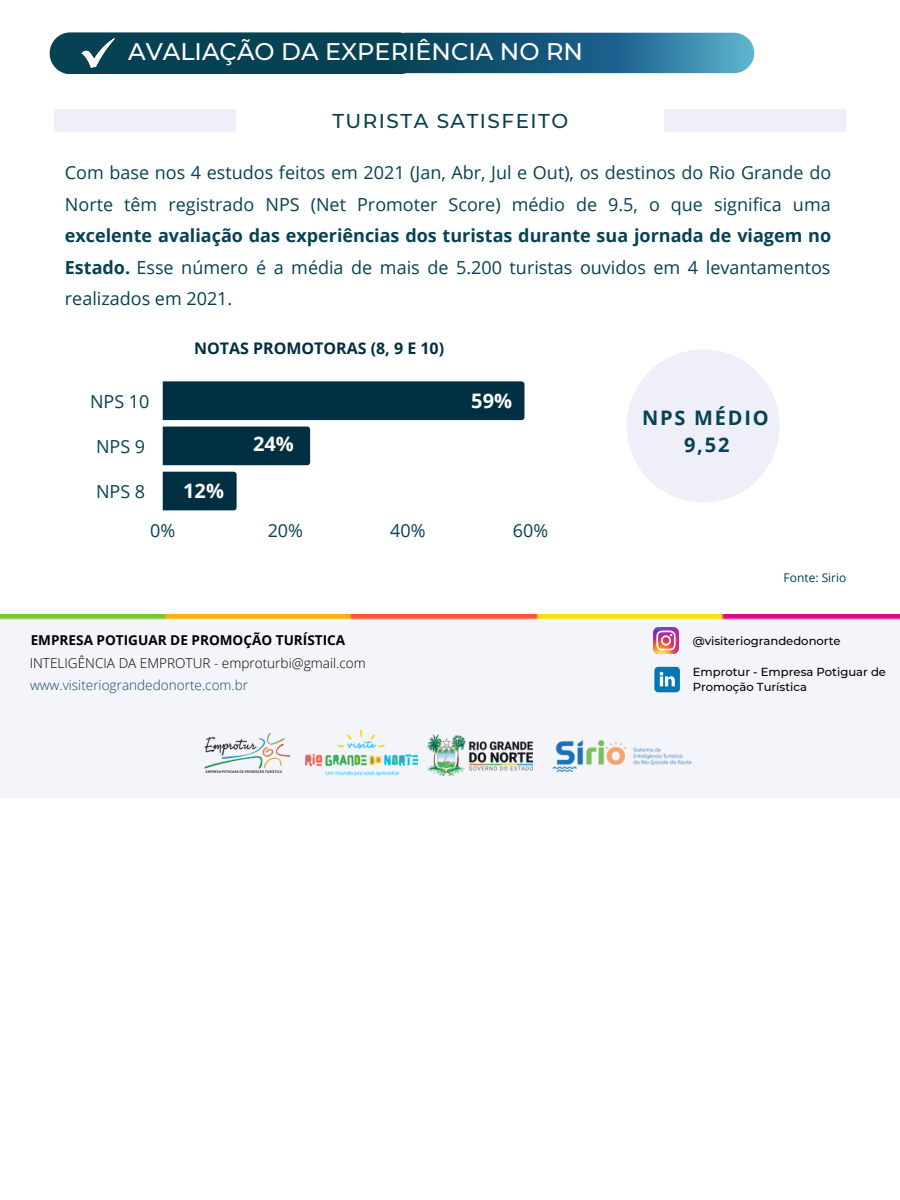
<style>
.page{position:relative;width:900px;height:1200px;background:#fff}
.page>*{position:absolute;margin:0;border:0;box-sizing:border-box;transform-origin:0 0}
.t1{font:500 24px "Montserrat";color:#fff}
.t2{font:500 20px "Montserrat";letter-spacing:.075em;color:#073e4d}
.t3{font:700 20px "Open Sans";letter-spacing:.09em;color:#064253}
.t4{font:700 20px "Open Sans";color:#fff}
.t5{font:18px/31.6px "Open Sans";color:#064253;text-align:justify}
.t6{font:700 16px "Open Sans";color:#002f42}
.t7{font:300 13.6px "Open Sans";color:#000}
.t8{font:700 13.6px "Open Sans";color:#000}
.t9{font:300 13.6px "Open Sans";color:#134668}
.t10{font:12px "Open Sans";color:#064253}
.t11{font:500 11.6px/15.4px "Montserrat";color:#000}
.s1{font-weight:700}
</style>
<div class="page">
<div style="left:0;top:615px;width:900px;height:183px;background:#eeeff8"></div>
<img style="left:305px;top:731px;width:113px;height:45px">
<img style="left:204px;top:732px;width:87px;height:42px">
<img style="left:0;top:615px;width:900px;height:6px">
<img style="left:428px;top:735px;width:105px;height:40px">
<svg style="left:654px;top:667px;width:26px;height:25px"></svg>
<img style="left:653px;top:628px;width:26px;height:25px">
<svg style="left:49px;top:33px;width:706px;height:40px;background:#175871"></svg>
<img style="left:82px;top:39px;width:33px;height:28px">
<div style="left:54px;top:109px;width:182px;height:22px;background:#eeeff8"></div>
<div style="left:664px;top:109px;width:182px;height:22px;background:#eeeff8"></div>
<div style="left:163px;top:381px;width:361px;height:39px;background:#002f42"></div>
<div style="left:163px;top:427px;width:147px;height:38px;background:#002f42"></div>
<div style="left:163px;top:472px;width:74px;height:38px;background:#002f42"></div>
<div style="left:627px;top:349px;width:153px;height:153px;background:#eeeff8;border-radius:50%"></div>
<img style="left:552px;top:740px;width:140px;height:32px">
<p class="t1" style="left:128px;top:37px;width:456px">AVALIAÇÃO DA EXPERIÊNCIA NO RN</p>
<p class="t2" style="left:332px;top:108px;width:237px">TURISTA SATISFEITO</p>
<p class="t5" style="left:65px;top:156px;width:768px">Com base nos 4 estudos feitos em 2021 (Jan, Abr, Jul e Out), os destinos do Rio Grande do Norte têm registrado NPS (Net Promoter Score) médio de 9.5, o que significa uma <span class="s1">excelente avaliação das experiências dos turistas durante sua jornada de viagem no Estado.</span> Esse número é a média de mais de 5.200 turistas ouvidos em 4 levantamentos realizados em 2021.</p>
<p class="t6" style="left:194px;top:337px;width:251px">NOTAS PROMOTORAS (8, 9 E 10)</p>
<p class="t4" style="left:471px;top:387px;width:42px">59%</p>
<p class="t4" style="left:253px;top:429px;width:42px">24%</p>
<p class="t4" style="left:183px;top:476px;width:42px">12%</p>
<p class="t5" style="left:90px;top:385px;width:61px">NPS 10</p>
<p class="t5" style="left:96px;top:430px;width:51px">NPS 9</p>
<p class="t5" style="left:96px;top:475px;width:51px">NPS 8</p>
<p class="t3" style="left:642px;top:403px;width:128px">NPS MÉDIO</p>
<p class="t3" style="left:684px;top:430px;width:47px">9,52</p>
<p class="t5" style="left:150px;top:514px;width:27px">0%</p>
<p class="t5" style="left:268px;top:514px;width:37px">20%</p>
<p class="t5" style="left:390px;top:514px;width:37px">40%</p>
<p class="t5" style="left:513px;top:514px;width:37px">60%</p>
<p class="t8" style="left:31px;top:630px;width:316px">EMPRESA POTIGUAR DE PROMOÇÃO TURÍSTICA</p>
<p class="t7" style="left:30px;top:653px;width:338px">INTELIGÊNCIA DA EMPROTUR - emproturbi@gmail.com</p>
<p class="t9" style="left:30px;top:675px;width:220px">www.visiteriograndedonorte.com.br</p>
<p class="t10" style="left:784px;top:569px;width:64px">Fonte: Sirio</p>
<p class="t11" style="left:693px;top:633px;width:149px">@visiteriograndedonorte</p>
<p class="t11" style="left:693px;top:664px;width:195px">Emprotur - Empresa Potiguar de<br>Promoção Turística</p>
</div>
